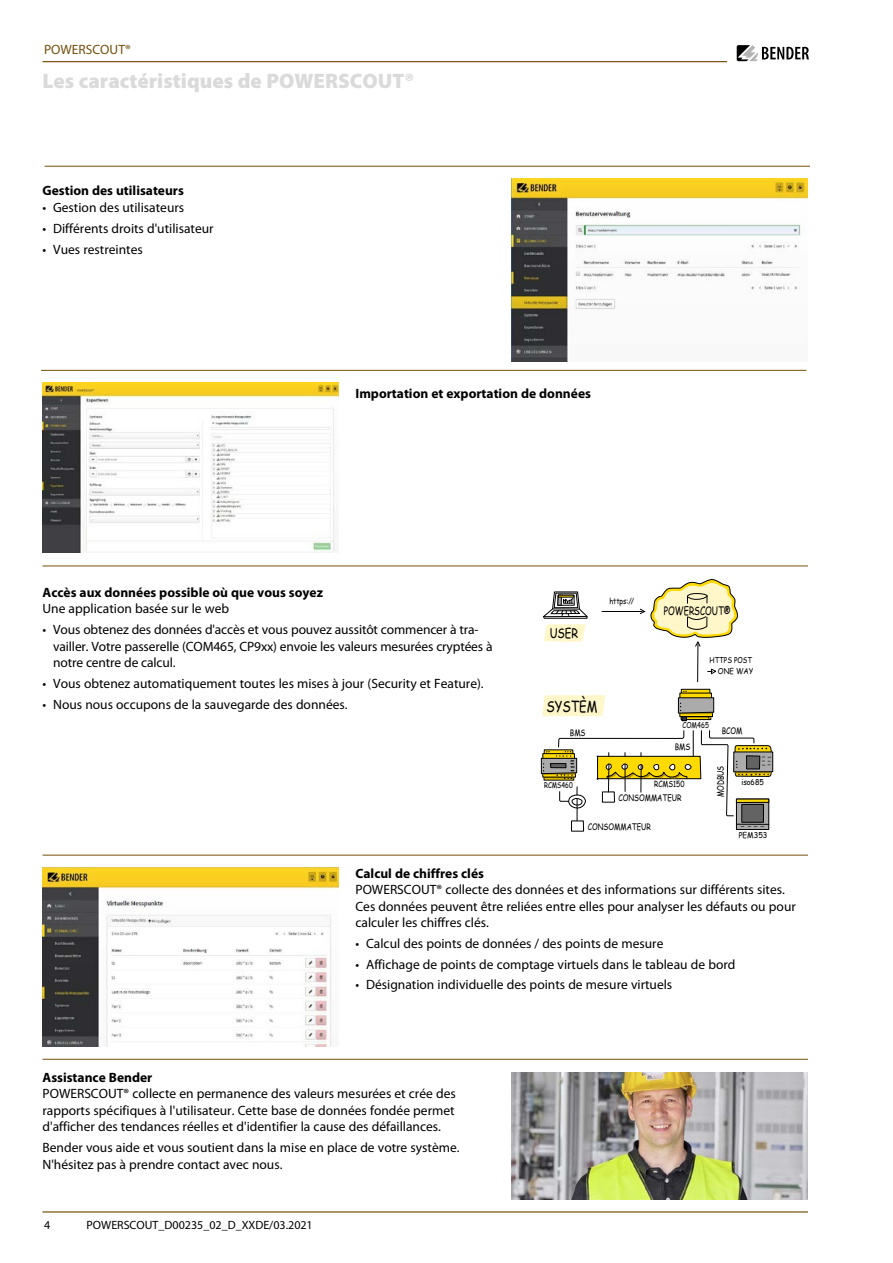
<style>
.page{position:relative;width:893px;height:1263px;background:#fff}
.page>*{position:absolute;margin:0;border:0;box-sizing:border-box;transform-origin:0 0}
.t1{font:900 21px "Myriad Pro";color:#dadada}
.t2{font:15.15px "Comic Sans MS";color:#000;scale:.8 1}
.t3{font:13.5px/16.5px "Myriad Pro";color:#000}
.t4{font:700 13.5px "Myriad Pro";color:#000}
.t5{font:13.5px "Myriad Pro";color:#754f0c}
.t6{font:13.35px "Comic Sans MS";color:#000;scale:.8 1}
.t7{font:12px "Myriad Pro";color:#000}
.t8{font:11.55px "Comic Sans MS";color:#000;scale:.73 1}
.t9{font:8.85px "Comic Sans MS";color:#000;scale:.8 1}
.t10{font:8.4px "Comic Sans MS";color:#000;scale:.8 1}
.t11{font:7.95px "Comic Sans MS";color:#000;scale:.84 1}
.t12{font:7.95px "Comic Sans MS";color:#000;scale:.9 1}
.t13{font:7.95px "Comic Sans MS";color:#000;scale:.77 1}
.t14{font:7.95px "Comic Sans MS";color:#000;scale:.8 1}
.t15{font:7.95px "Comic Sans MS";color:#000;scale:.93 1}
</style>
<div class="page">
<svg style="left:737px;top:45px;width:72px;height:16px"></svg>
<hr style="left:43px;top:61px;width:684px;height:1px;background:#754f0c">
<hr style="left:43px;top:1211px;width:765px;height:1px;background:#754f0c">
<img style="left:512px;top:1072px;width:296px;height:127px">
<img style="left:43px;top:867px;width:295px;height:179px">
<hr style="left:43px;top:855px;width:765px;height:1px;background:#754f0c">
<hr style="left:43px;top:1059px;width:765px;height:1px;background:#754f0c">
<div style="left:733px;top:752px;width:40px;height:20px;border:1px solid #000"></div>
<svg style="left:541px;top:579px;width:231px;height:253px"></svg>
<img style="left:43px;top:383px;width:295px;height:169px">
<hr style="left:41px;top:370px;width:765px;height:1px;background:#754f0c">
<hr style="left:43px;top:566px;width:765px;height:1px;background:#754f0c">
<img style="left:512px;top:179px;width:296px;height:182px">
<hr style="left:45px;top:166px;width:765px;height:1px;background:#754f0c">
<p class="t5" style="left:44px;top:42px;width:88px">POWERSCOUT®</p>
<h1 class="t1" style="left:43px;top:69px;width:373px">Les caractéristiques de POWERSCOUT®</h1>
<p class="t4" style="left:43px;top:183px;width:143px">Gestion des utilisateurs</p>
<p class="t3" style="left:43px;top:199px;width:143px">• Gestion des utilisateurs</p>
<p class="t3" style="left:43px;top:220px;width:173px">• Différents droits d'utilisateur</p>
<p class="t3" style="left:43px;top:241px;width:102px">• Vues restreintes</p>
<p class="t4" style="left:355px;top:386px;width:237px">Importation et exportation de données</p>
<p class="t4" style="left:43px;top:585px;width:282px">Accès aux données possible où que vous soyez</p>
<p class="t3" style="left:43px;top:601px;width:188px">Une application basée sur le web</p>
<p class="t3" style="left:53px;top:621px;width:441px;text-indent:-11px">• Vous obtenez des données d'accès et vous pouvez aussitôt commencer à tra&shy;vailler. Votre passerelle (COM465, CP9xx) envoie les valeurs mesurées cryptées à notre centre de calcul.</p>
<p class="t3" style="left:43px;top:675px;width:443px">• Vous obtenez automatiquement toutes les mises à jour (Security et Feature).</p>
<p class="t3" style="left:43px;top:696px;width:307px">• Nous nous occupons de la sauvegarde des données.</p>
<p class="t6" style="left:550px;top:623px;width:37px">USER</p>
<p class="t11" style="left:609px;top:595px;width:31px">https://</p>
<p class="t8" style="left:664px;top:602px;width:93px">POWERSCOUT®</p>
<p class="t11" style="left:709px;top:654px;width:52px">HTTPS POST</p>
<p class="t12" style="left:718px;top:665px;width:41px">ONE WAY</p>
<p class="t2" style="left:546px;top:695px;width:65px">SYSTÈM</p>
<p class="t9" style="left:570px;top:726px;width:21px">BMS</p>
<p class="t13" style="left:544px;top:779px;width:39px">RCMS460</p>
<p class="t14" style="left:683px;top:719px;width:34px">COM465</p>
<p class="t9" style="left:675px;top:740px;width:21px">BMS</p>
<p class="t10" style="left:654px;top:778px;width:39px">RCMS150</p>
<p class="t9" style="left:618px;top:791px;width:80px">CONSOMMATEUR</p>
<p class="t9" style="left:588px;top:820px;width:80px">CONSOMMATEUR</p>
<p class="t9" style="left:722px;top:724px;width:27px">BCOM</p>
<p class="t9" style="left:714px;top:797px;width:41px;rotate:-90deg">MODBUS</p>
<p class="t12" style="left:741px;top:776px;width:26px">iso685</p>
<p class="t15" style="left:739px;top:829px;width:32px">PEM353</p>
<p class="t4" style="left:355px;top:865px;width:130px">Calcul de chiffres clés</p>
<p class="t3" style="left:355px;top:882px;width:442px">POWERSCOUT® collecte des données et des informations sur différents sites.<br>Ces données peuvent être reliées entre elles pour analyser les défauts ou pour calculer les chiffres clés.</p>
<p class="t3" style="left:355px;top:935px;width:309px">• Calcul des points de données / des points de mesure</p>
<p class="t3" style="left:355px;top:956px;width:381px">• Affichage de points de comptage virtuels dans le tableau de bord</p>
<p class="t3" style="left:355px;top:977px;width:318px">• Désignation individuelle des points de mesure virtuels</p>
<p class="t4" style="left:43px;top:1070px;width:111px">Assistance Bender</p>
<p class="t3" style="left:43px;top:1086px;width:415px;text-align:justify">POWERSCOUT® collecte en permanence des valeurs mesurées et crée des rapports spécifiques à l'utilisateur. Cette base de données fondée permet d'afficher des tendances réelles et d'identifier la cause des défaillances.</p>
<p class="t3" style="left:43px;top:1139px;width:419px">Bender vous aide et vous soutient dans la mise en place de votre système.<br>N'hésitez pas à prendre contact avec nous.</p>
<p class="t7" style="left:44px;top:1218px;width:8px">4</p>
<p class="t7" style="left:87px;top:1218px;width:228px">POWERSCOUT_D00235_02_D_XXDE/03.2021</p>
</div>
